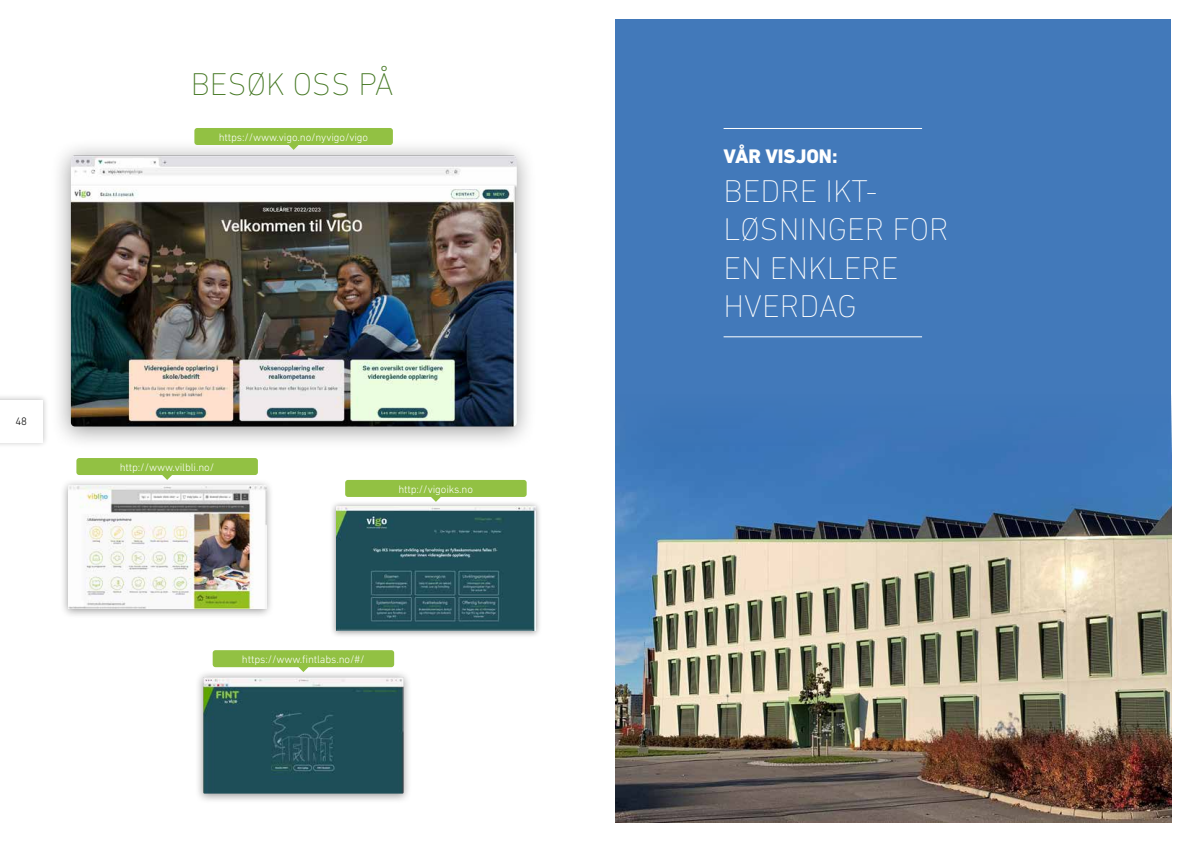
<style>
.page{position:relative;width:1191px;height:842px;background:#fff}
.page>*{position:absolute;margin:0;border:0;box-sizing:border-box;transform-origin:0 0}
.t1{font:200 32px/38.4px "DIN Next LT Pro";color:#fff}
.t2{font:200 32px "DIN Next LT Pro";color:#472}
.t3{font:800 20px "DIN Next LT Pro";color:#fff}
.t4{font:300 11px "DIN Next LT Pro";letter-spacing:-.01em;color:#fff}
.t5{font:300 11px "DIN Next LT Pro";color:#000}
</style>
<div class="page">
<div style="left:50px;top:139px;width:487px;height:312px;background:#000;opacity:.4"></div>
<img style="left:71px;top:155px;width:446px;height:272px">
<div style="left:615px;top:20px;width:556px;height:445px;background:#4279ba"></div>
<img style="left:615px;top:465px;width:556px;height:357px">
<svg style="left:289px;top:145px;width:9px;height:5px"></svg>
<div style="left:194px;top:128px;width:199px;height:17px;background:#92c143;border-radius:3px"></div>
<hr style="left:723px;top:336px;width:199px;height:1px;background:#fff">
<hr style="left:723px;top:128px;width:199px;height:1px;background:#fff">
<div style="left:330px;top:501px;width:212px;height:137px;background:#000;opacity:.4"></div>
<img style="left:336px;top:506px;width:199px;height:125px">
<div style="left:60px;top:478px;width:214px;height:141px;background:#000;opacity:.4"></div>
<img style="left:68px;top:485px;width:198px;height:124px">
<svg style="left:162px;top:475px;width:10px;height:5px"></svg>
<div style="left:76px;top:458px;width:182px;height:17px;background:#92c143;border-radius:3px"></div>
<div style="left:195px;top:670px;width:217px;height:134px;background:#000;opacity:.4"></div>
<img style="left:203px;top:677px;width:201px;height:117px">
<svg style="left:298px;top:667px;width:10px;height:5px"></svg>
<div style="left:213px;top:650px;width:181px;height:17px;background:#92c143;border-radius:3px"></div>
<svg style="left:431px;top:497px;width:10px;height:5px"></svg>
<div style="left:345px;top:480px;width:181px;height:17px;background:#92c143;border-radius:3px"></div>
<div style="left:0;top:394px;width:49px;height:54px;background:#000;opacity:.25"></div>
<div style="left:0;top:400px;width:43px;height:42px;background:#fff"></div>
<h1 class="t2" style="left:191px;top:66px;width:204px">BESØK OSS PÅ</h1>
<p class="t4" style="left:219px;top:131px;width:151px">https://www.vigo.no/nyvigo/vigo</p>
<p class="t5" style="left:15px;top:415px;width:13px">48</p>
<p class="t4" style="left:120px;top:461px;width:96px">http://www.vilbli.no/</p>
<p class="t4" style="left:398px;top:482px;width:76px">http://vigoiks.no</p>
<p class="t4" style="left:242px;top:653px;width:124px">https://www.fintlabs.no/#/</p>
<h2 class="t3" style="left:723px;top:145px;width:115px">VÅR VISJON:</h2>
<h1 class="t1" style="left:723px;top:171px;width:227px">BEDRE IKT-<br>LØSNINGER FOR<br>EN ENKLERE<br>HVERDAG</h1>
</div>
